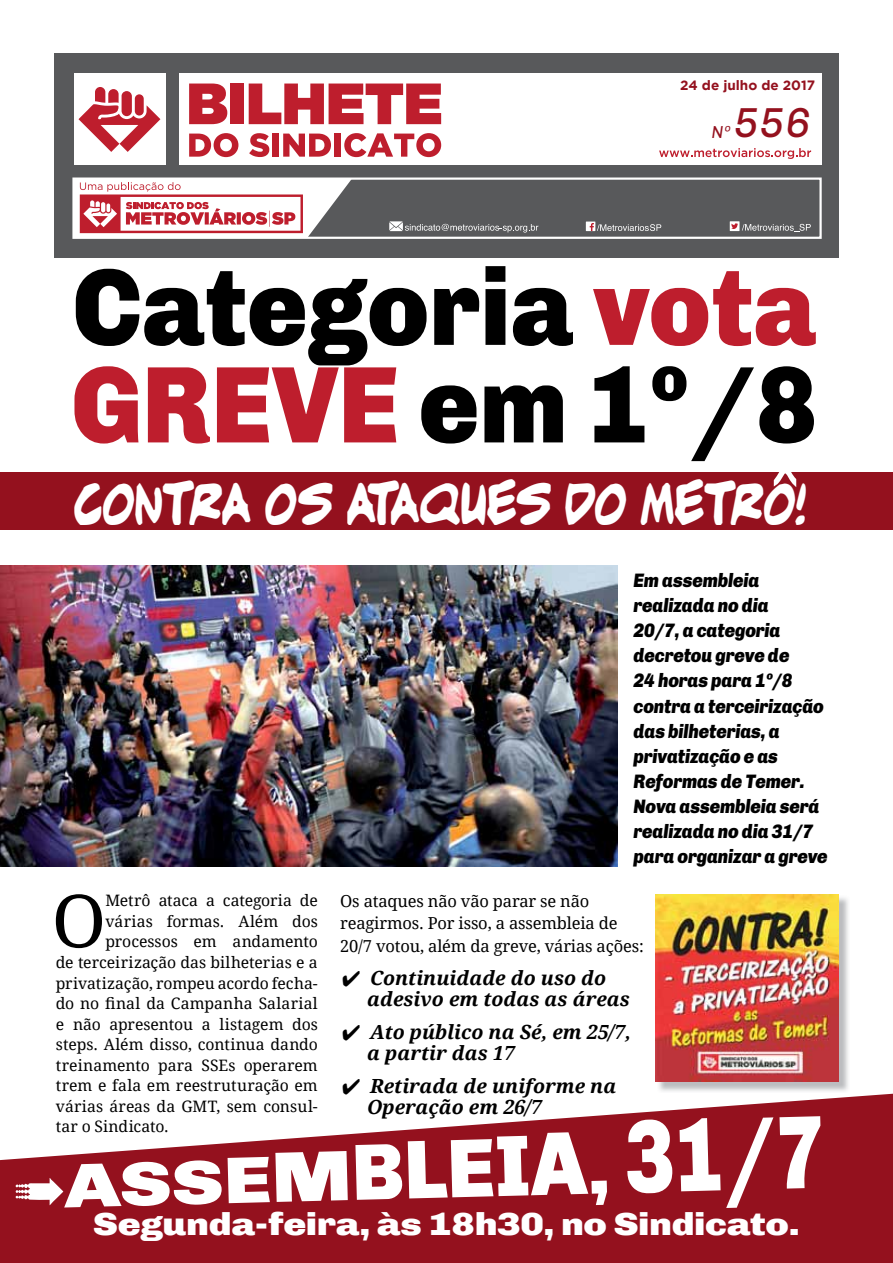
<style>
.page{position:relative;width:893px;height:1263px;background:#fff}
.page>*{position:absolute;margin:0;border:0;box-sizing:border-box;transform-origin:0 0}
.t1{font:900 109.35px/97.5px "Chivo";color:#000;scale:.93 1}
.t2{font:900 104.25px "Chivo";color:#fff;scale:.77 1}
.t3{font:73.35px "Droid Serif";color:#000}
.t4{font:54px "adamwarren 0.2";letter-spacing:-.075em;color:#fff;scale:.75 1}
.t5{font:italic 42px "Chivo";color:#94111e}
.t6{font:900 31.8px "Chivo";letter-spacing:-.01em;color:#fff;scale:1.2 1}
.t7{font:italic 900 19.5px/25px "Chivo";letter-spacing:-.01em;color:#000;scale:.9 1}
.t8{font:italic 700 19.5px/21px "Droid Serif";color:#000}
.t9{font:italic 17.4px "Chivo";color:#94111e}
.t10{font:16.5px/22.5px "Droid Serif";letter-spacing:-.01em;color:#000}
.t11{font:15.75px "Droid Serif";color:#000}
.t12{font:700 13.5px "Gotham";color:#94111e}
.s1{color:#be1e2d}
.s2{font-size:62.55px}
.s3{font-size:66px}
.s4{font-size:71.55px}
.s5{font-size:79.95px}
.s6{font-size:83.4px}
.s7{font-size:86.85px}
.s8{font-size:90.3px}
.s9{font-size:69.45px}
</style>
<div class="page">
<svg style="left:0;top:1094px;width:893px;height:169px;fill:#94111e"></svg>
<div style="left:54px;top:53px;width:785px;height:205px;background:#58595b"></div>
<div style="left:179px;top:73px;width:643px;height:92px;background:#fff"></div>
<div style="left:74px;top:73px;width:92px;height:92px;background:#fff"></div>
<svg style="left:79px;top:87px;width:81px;height:65px"></svg>
<div style="left:72px;top:177px;width:750px;height:62px;border:2px solid #fff"></div>
<svg style="left:189px;top:84px;width:38px;height:40px;background:#c73f4c"></svg>
<div style="left:230px;top:84px;width:14px;height:40px;background:#be1e2d"></div>
<svg style="left:249px;top:84px;width:192px;height:40px"></svg>
<svg style="left:189px;top:133px;width:49px;height:24px"></svg>
<svg style="left:249px;top:133px;width:20px;height:24px"></svg>
<div style="left:273px;top:134px;width:6px;height:23px;background:#be1e2d"></div>
<svg style="left:283px;top:134px;width:48px;height:23px"></svg>
<div style="left:334px;top:134px;width:7px;height:23px;background:#be1e2d"></div>
<svg style="left:344px;top:133px;width:97px;height:24px"></svg>
<svg style="left:74px;top:179px;width:278px;height:59px;background:#e1b9bd"></svg>
<div style="left:586px;top:222px;width:9px;height:9px;background:#fff"></div>
<div style="left:730px;top:221px;width:9px;height:10px;background:#fff"></div>
<svg style="left:731px;top:223px;width:80px;height:9px"></svg>
<svg style="left:389px;top:221px;width:149px;height:12px"></svg>
<svg style="left:659px;top:148px;width:152px;height:11px"></svg>
<svg style="left:590px;top:223px;width:71px;height:8px"></svg>
<div style="left:0;top:472px;width:893px;height:58px;background:#94111e"></div>
<svg style="left:16px;top:1178px;width:47px;height:27px"></svg>
<img style="left:0;top:566px;width:617px;height:300px">
<svg style="left:773px;top:472px;width:24px;height:15px"></svg>
<img style="left:659px;top:897px;width:189px;height:194px">
<img style="left:656px;top:894px;width:183px;height:188px">
<p class="t12" style="left:680px;top:78px;width:136px">24 de julho de 2017</p>
<p class="t9" style="left:712px;top:122px;width:20px">Nº</p>
<h3 class="t5" style="left:733px;top:98px;width:79px">556</h3>
<h1 class="t1" style="left:71px;top:259px;width:804px">Categoria <span class="s1">vota<br>GREVE</span> em 1º/8</h1>
<h3 class="t4" style="left:74px;top:477px;width:982px">CONTRA OS ATAQUES DO METRO!</h3>
<p class="t7" style="left:634px;top:568px;width:217px">Em assembleia realizada no dia<br>20/7, a categoria decretou greve de<br>24 horas para 1º/8 contra a terceirização das bilheterias, a privatização e as<br>Reformas de Temer.<br>Nova assembleia será realizada no dia 31/7 para organizar a greve</p>
<h3 class="t3" style="left:52px;top:870px;width:56px">O</h3>
<p class="t11" style="left:105px;top:890px;width:214px">Metrô ataca a categoria de</p>
<p class="t10" style="left:340px;top:889px;width:305px">Os ataques não vão parar se não reagirmos. Por isso, a assembleia de<br>20/7 votou, além da greve, várias ações:</p>
<p class="t8" style="left:367px;top:967px;width:264px;text-indent:-26px">✔ Continuidade do uso do adesivo em todas as áreas</p>
<p class="t8" style="left:367px;top:1021px;width:265px;text-indent:-26px">✔ Ato público na Sé, em 25/7, a partir das 17</p>
<p class="t8" style="left:367px;top:1075px;width:251px;text-indent:-26px">✔ Retirada de uniforme na<br>Operação em 26/7</p>
<p class="t11" style="left:105px;top:910px;width:214px">várias formas. Além dos</p>
<p class="t11" style="left:105px;top:931px;width:214px">processos em andamento</p>
<p class="t11" style="left:56px;top:951px;width:263px">de terceirização das bilheterias e a</p>
<p class="t11" style="left:56px;top:972px;width:263px">privatização, rompeu acordo fecha-</p>
<p class="t11" style="left:56px;top:992px;width:263px">do no final da Campanha Salarial</p>
<p class="t11" style="left:56px;top:1013px;width:264px">e não apresentou a listagem dos</p>
<p class="t11" style="left:56px;top:1034px;width:263px">steps. Além disso, continua dando</p>
<p class="t11" style="left:56px;top:1054px;width:263px">treinamento para SSEs operarem</p>
<p class="t11" style="left:56px;top:1075px;width:263px">trem e fala em reestruturação em</p>
<p class="t11" style="left:56px;top:1095px;width:263px">várias áreas da GMT, sem consul-</p>
<p class="t11" style="left:56px;top:1116px;width:114px">tar o Sindicato.</p>
<h2 class="t2" style="left:63px;top:1104px;width:990px;rotate:-1deg"><span class="s2">ASS</span><span class="s3">E</span><span class="s4">M</span><span class="s5">B</span><span class="s6">LE</span><span class="s7">I</span><span class="s8">A</span><span class="s9">,</span> 31/7</h2>
<h3 class="t6" style="left:93px;top:1205px;width:590px">Segunda-feira, às 18h30, no Sindicato.</h3>
</div>
